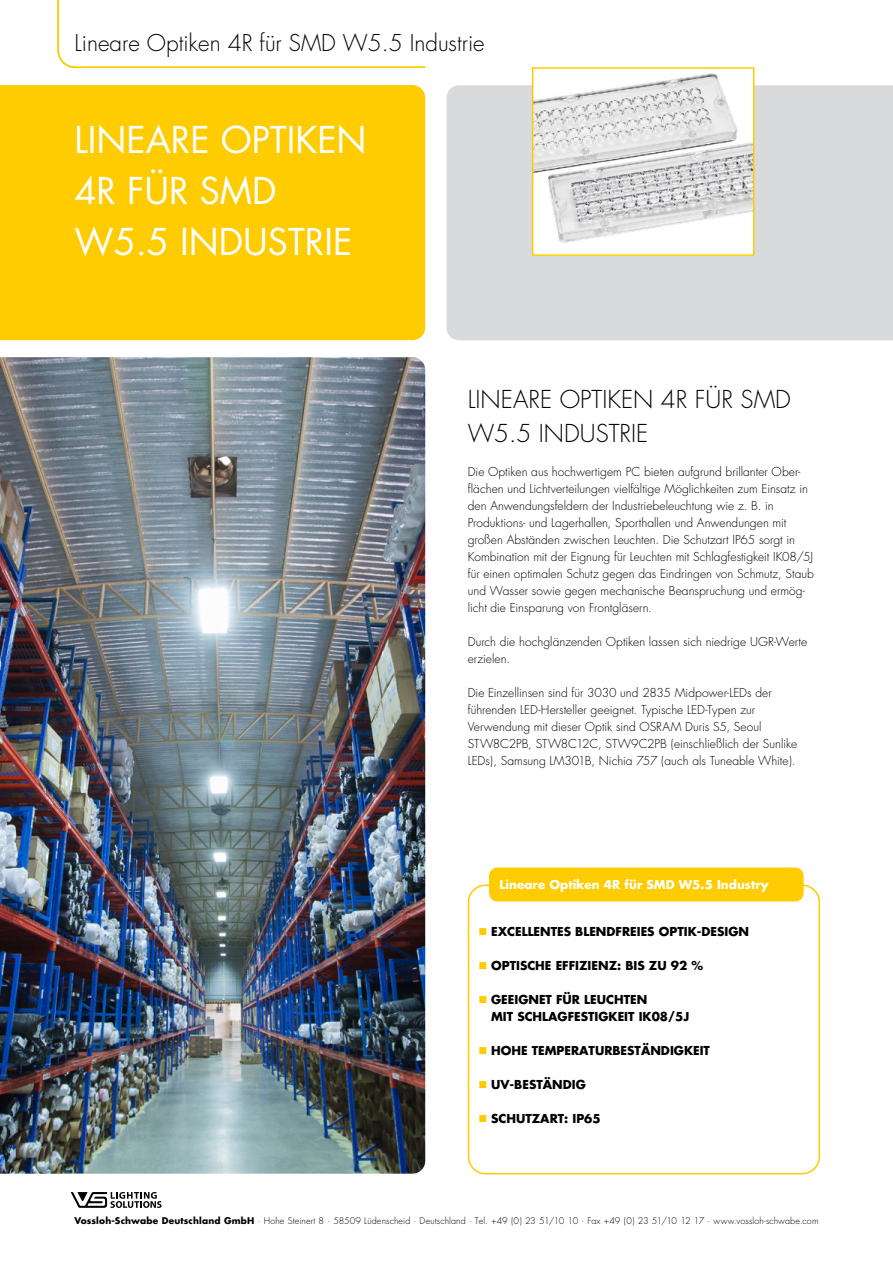
<style>
.page{position:relative;width:893px;height:1263px;background:#fff}
.page>*{position:absolute;margin:0;border:0;box-sizing:border-box;transform-origin:0 0}
.t1{font:36px/51px "Futura";color:#fff}
.t2{font:300 24px/34px "Futura";color:#000}
.t3{font:300 22.5px "Futura";color:#000}
.t4{font:300 12px/17px "Futura";color:#000}
.t5{font:700 12px/17px "Futura";color:#000}
.t6{font:700 12px "Futura";color:#fff}
.t7{font:300 9px "Futura";letter-spacing:.01em;color:#000}
.s1{font-weight:700}
</style>
<div class="page">
<div style="left:0;top:85px;width:425px;height:255px;background:#fecc00"></div>
<div style="left:446px;top:85px;width:447px;height:255px;background:#d9dadb"></div>
<svg style="left:71px;top:1192px;width:91px;height:16px"></svg>
<svg style="left:57px;top:0;width:369px;height:69px"></svg>
<img style="left:0;top:357px;width:425px;height:817px">
<div style="left:468px;top:884px;width:352px;height:290px;border:2px solid #fecc00;border-radius:17px"></div>
<div style="left:489px;top:867px;width:315px;height:34px;background:#fecc00;border-radius:9px"></div>
<img style="left:535px;top:73px;width:216px;height:180px">
<div style="left:532px;top:67px;width:222px;height:189px;border:2px solid #fecc00"></div>
<h3 class="t3" style="left:74px;top:29px;width:412px">Lineare Optiken 4R für SMD W5.5 Industrie</h3>
<h1 class="t1" style="left:74px;top:115px;width:294px">LINEARE OPTIKEN<br>4R FÜR SMD<br>W5.5 INDUSTRIE</h1>
<h2 class="t2" style="left:468px;top:383px;width:325px">LINEARE OPTIKEN 4R FÜR SMD<br>W5.5 INDUSTRIE</h2>
<p class="t4" style="left:468px;top:464px;width:348px">Die Optiken aus hochwertigem PC bieten aufgrund brillanter Ober&shy;flächen und Lichtverteilungen vielfältige Möglichkeiten zum Einsatz in den Anwendungsfeldern der Industriebeleuchtung wie z. B. in Produktions- und Lagerhallen, Sporthallen und Anwendungen mit großen Abständen zwischen Leuchten. Die Schutzart IP65 sorgt in Kombination mit der Eignung für Leuchten mit Schlagfestigkeit IK08/5J für einen optimalen Schutz gegen das Eindringen von Schmutz, Staub und Wasser sowie gegen mechanische Beanspruchung und ermög&shy;licht die Einsparung von Frontgläsern.</p>
<p class="t4" style="left:468px;top:634px;width:341px">Durch die hochglänzenden Optiken lassen sich niedrige UGR-Werte erzielen.</p>
<p class="t4" style="left:468px;top:685px;width:331px">Die Einzellinsen sind für 3030 und 2835 Midpower-LEDs der führenden LED-Hersteller geeignet. Typische LED-Typen zur Verwendung mit dieser Optik sind OSRAM Duris S5, Seoul STW8C2PB, STW8C12C, STW9C2PB (einschließlich der Sunlike LEDs), Samsung LM301B, Nichia 757 (auch als Tuneable White).</p>
<p class="t6" style="left:500px;top:877px;width:271px">Lineare Optiken 4R für SMD W5.5 Industry</p>
<p class="t5" style="left:491px;top:922px;width:259px">EXCELLENTES BLENDFREIES OPTIK-DESIGN</p>
<p class="t5" style="left:491px;top:956px;width:214px">OPTISCHE EFFIZIENZ: BIS ZU 92 %</p>
<p class="t5" style="left:491px;top:990px;width:200px">GEEIGNET FÜR LEUCHTEN<br>MIT SCHLAGFESTIGKEIT IK08/5J</p>
<p class="t5" style="left:491px;top:1041px;width:220px">HOHE TEMPERATURBESTÄNDIGKEIT</p>
<p class="t5" style="left:491px;top:1075px;width:96px">UV-BESTÄNDIG</p>
<p class="t5" style="left:491px;top:1109px;width:111px">SCHUTZART: IP65</p>
<p class="t7" style="left:74px;top:1216px;width:746px"><span class="s1">Vossloh-Schwabe Deutschland GmbH</span> · Hohe Steinert 8 · 58509 Lüdenscheid · Deutschland · Tel. +49 (0) 23 51/10 10 · Fax +49 (0) 23 51/10 12 17 · www.vossloh-schwabe.com</p>
</div>
